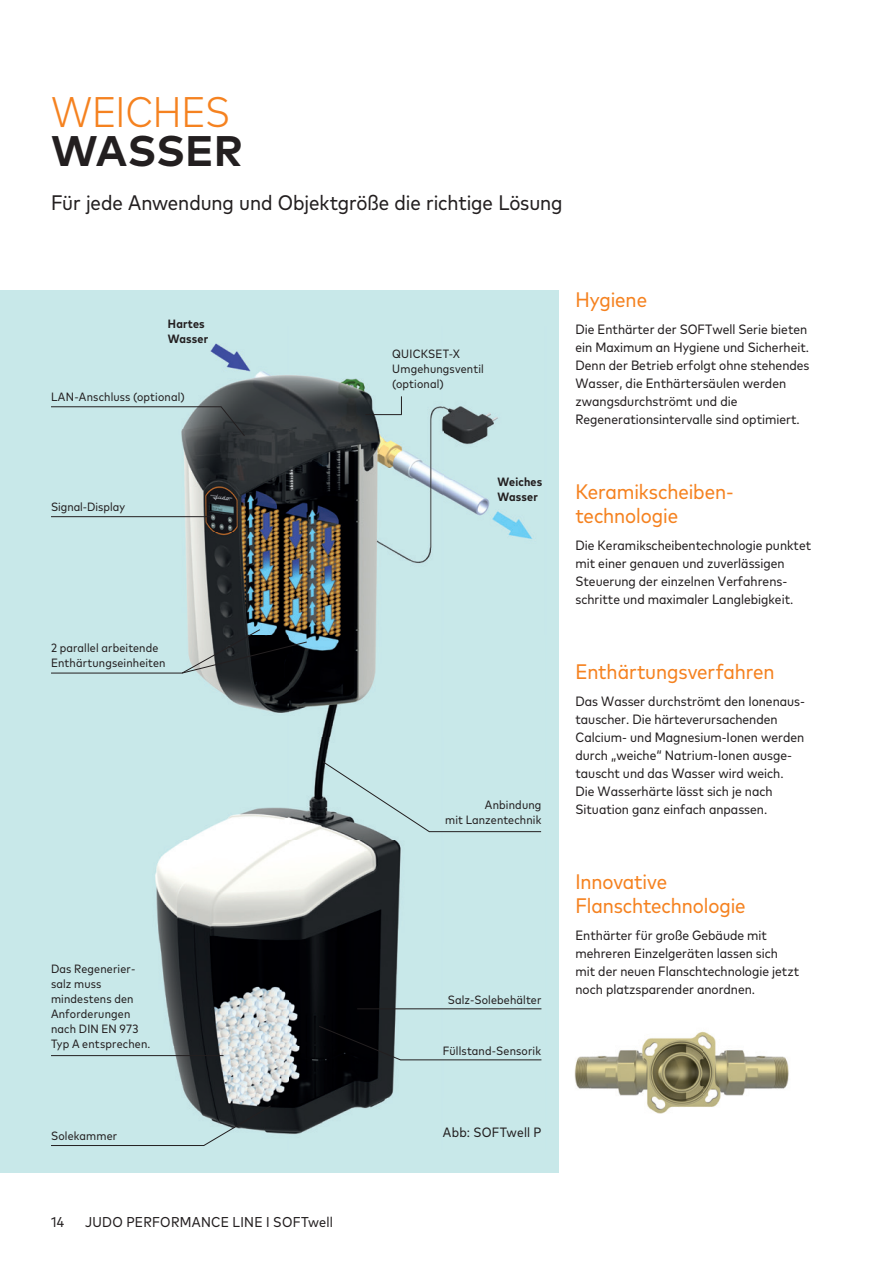
<style>
.page{position:relative;width:893px;height:1263px;background:#fff}
.page>*{position:absolute;margin:0;border:0;box-sizing:border-box;transform-origin:0 0}
.t1{font:300 condensed 42.75px "Mark Pro";letter-spacing:-.005em;color:#f58220}
.t2{font:700 42.75px "Mark Pro";letter-spacing:.005em;color:#231f20}
.t3{font:condensed 21px/24px "Mark Pro";letter-spacing:-.005em;color:#f58220}
.t4{font:condensed 21px "Mark Pro";letter-spacing:-.005em;color:#231f20}
.t5{font:condensed 14.25px "Mark Pro";letter-spacing:.02em;color:#231f20}
.t6{font:condensed 13.5px/18px "Mark Pro";color:#231f20}
.t7{font:condensed 13.5px "Mark Pro";letter-spacing:.02em;color:#231f20}
.t8{font:condensed 12px/15px "Mark Pro";letter-spacing:.015em;color:#231f20}
.t9{font:700 condensed 12px/15px "Mark Pro";letter-spacing:.015em;color:#231f20}
</style>
<div class="page">
<div style="left:0;top:291px;width:558px;height:882px;background:#c8e8e9"></div>
<img style="left:136px;top:343px;width:406px;height:791px">
<hr style="left:357px;top:1008px;width:184px;height:1px;background:#231f20">
<hr style="left:365px;top:414px;width:37px;height:1px;background:#231f20">
<svg style="left:401px;top:396px;width:1px;height:19px"></svg>
<hr style="left:51px;top:516px;width:159px;height:1px;background:#231f20">
<svg style="left:51px;top:406px;width:195px;height:31px"></svg>
<hr style="left:51px;top:1055px;width:173px;height:1px;background:#231f20">
<svg style="left:318px;top:1025px;width:224px;height:35px"></svg>
<svg style="left:51px;top:1105px;width:221px;height:41px"></svg>
<svg style="left:51px;top:629px;width:257px;height:45px"></svg>
<svg style="left:322px;top:761px;width:220px;height:71px"></svg>
<img style="left:574px;top:1031px;width:215px;height:83px">
<h1 class="t1" style="left:51px;top:81px;width:181px">WEICHES</h1>
<h1 class="t2" style="left:51px;top:119px;width:193px">WASSER</h1>
<h2 class="t4" style="left:51px;top:187px;width:513px">Für jede Anwendung und Objektgröße die richtige Lösung</h2>
<p class="t9" style="left:168px;top:316px;width:42px">Hartes<br>Wasser</p>
<p class="t8" style="left:51px;top:389px;width:135px">LAN-Anschluss (optional)</p>
<p class="t8" style="left:51px;top:498px;width:75px">Signal-Display</p>
<p class="t8" style="left:51px;top:639px;width:116px">2 parallel arbeitende<br>Enthärtungseinheiten</p>
<p class="t8" style="left:51px;top:961px;width:101px">Das Regenerier&shy;salz muss mindestens den<br>Anforderungen nach DIN EN 973<br>Typ A entsprechen.</p>
<p class="t8" style="left:392px;top:345px;width:93px">QUICKSET-X<br>Umgehungsventil (optional)</p>
<p class="t9" style="left:497px;top:473px;width:46px">Weiches<br>Wasser</p>
<p class="t8" style="left:445px;top:796px;width:98px;text-align:right">Anbindung<br>mit Lanzentechnik</p>
<p class="t8" style="left:448px;top:991px;width:95px">Salz-Solebehälter</p>
<p class="t8" style="left:443px;top:1042px;width:100px">Füllstand-Sensorik</p>
<p class="t8" style="left:51px;top:1127px;width:68px">Solekammer</p>
<p class="t7" style="left:443px;top:1122px;width:100px">Abb: SOFTwell P</p>
<p class="t5" style="left:51px;top:1211px;width:15px">14</p>
<p class="t5" style="left:85px;top:1211px;width:249px">JUDO PERFORMANCE LINE I SOFTwell</p>
<h2 class="t3" style="left:575px;top:286px;width:73px">Hygiene</h2>
<p class="t6" style="left:575px;top:319px;width:235px">Die Enthärter der SOFTwell Serie bieten ein Maximum an Hygiene und Sicherheit.<br>Denn der Betrieb erfolgt ohne stehendes Wasser, die Enthärtersäulen werden zwangsdurchströmt und die Regenerationsintervalle sind optimiert.</p>
<h2 class="t3" style="left:575px;top:478px;width:160px">Keramikscheiben&shy;technologie</h2>
<p class="t6" style="left:575px;top:535px;width:237px">Die Keramikscheibentechnologie punktet mit einer genauen und zuverlässigen Steuerung der einzelnen Verfahrens&shy;schritte und maximaler Langlebigkeit.</p>
<h2 class="t3" style="left:575px;top:658px;width:201px">Enthärtungsverfahren</h2>
<p class="t6" style="left:575px;top:691px;width:231px">Das Wasser durchströmt den Ionenaus&shy;tauscher. Die härteverursachenden Calcium- und Magnesium-Ionen werden durch „weiche“ Natrium-Ionen ausge&shy;tauscht und das Wasser wird weich.<br>Die Wasserhärte lässt sich je nach Situation ganz einfach anpassen.</p>
<h2 class="t3" style="left:575px;top:868px;width:172px">Innovative<br>Flanschtechnologie</h2>
<p class="t6" style="left:575px;top:925px;width:225px">Enthärter für große Gebäude mit mehreren Einzelgeräten lassen sich mit der neuen Flanschtechnologie jetzt noch platzsparender anordnen.</p>
</div>
